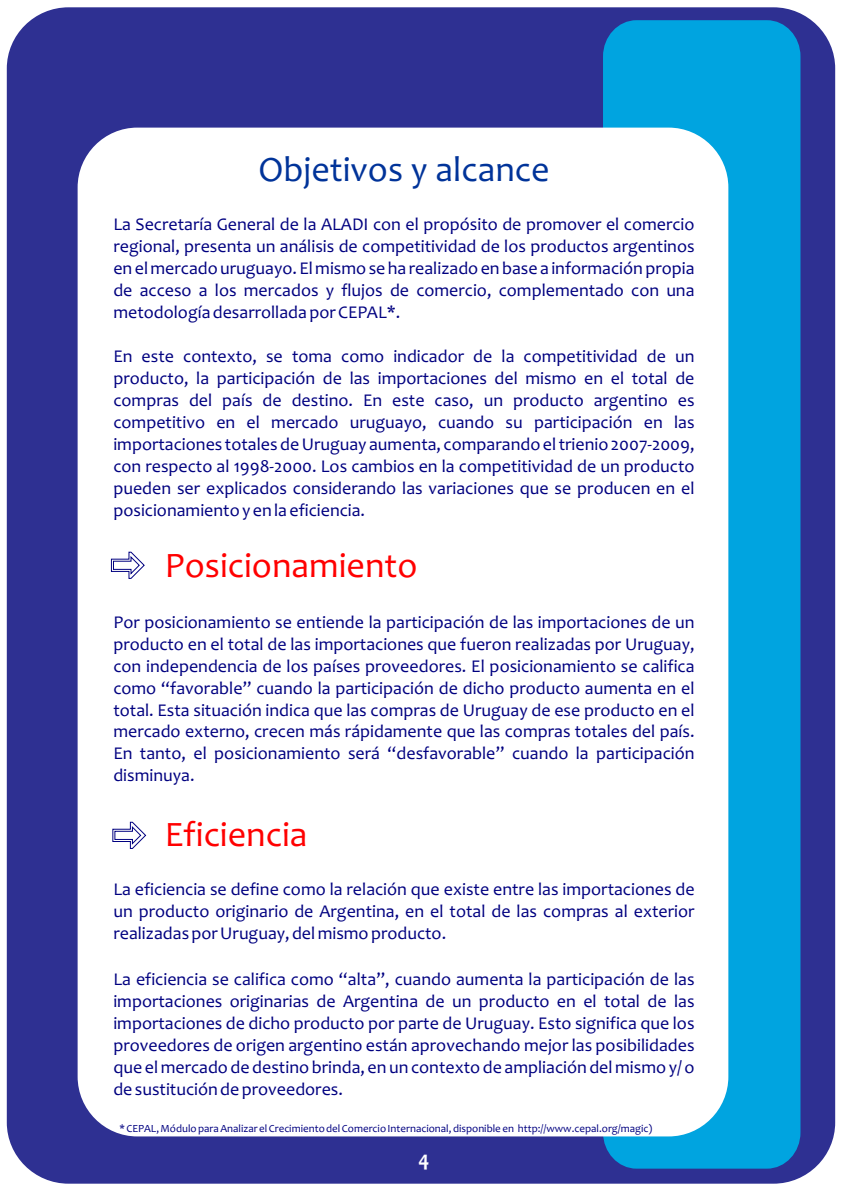
<style>
.page{position:relative;width:842px;height:1191px;background:#fff}
.page>*{position:absolute;margin:0;border:0;box-sizing:border-box;transform-origin:0 0}
.t1{font:36px "Candara";color:#f00}
.t2{font:36px "Candara";color:#039}
.t3{font:700 22px "Candara";color:#fff;scale:.93 1}
.t4{font:18px/22px "Candara";color:#000080;text-align:justify}
.t5{font:11px "Candara";color:#000080}
</style>
<div class="page">
<div style="left:7px;top:7px;width:828px;height:1176px;background:#2e3092;border-radius:61px"></div>
<div style="left:603px;top:20px;width:197px;height:1148px;background:#00a4e0;border-radius:35px"></div>
<div style="left:78px;top:128px;width:650px;height:1008px;background:#fff;border-radius:60px"></div>
<svg style="left:111px;top:551px;width:34px;height:28px"></svg>
<svg style="left:112px;top:821px;width:34px;height:28px"></svg>
<h1 class="t2" style="left:258px;top:155px;width:293px">Objetivos y alcance</h1>
<p class="t4" style="left:113px;top:215px;width:583px">La Secretaría General de la ALADI con el propósito de promover el comercio regional, presenta un análisis de competitividad de los productos argentinos en el mercado uruguayo. El mismo se ha realizado en base a información propia de acceso a los mercados y flujos de comercio, complementado con una metodología desarrollada por CEPAL*.</p>
<p class="t4" style="left:113px;top:347px;width:583px">En este contexto, se toma como indicador de la competitividad de un producto, la participación de las importaciones del mismo en el total de compras del país de destino. En este caso, un producto argentino es competitivo en el mercado uruguayo, cuando su participación en las importaciones totales de Uruguay aumenta, comparando el trienio 2007-2009, con respecto al 1998-2000. Los cambios en la competitividad de un producto pueden ser explicados considerando las variaciones que se producen en el posicionamiento y en la eficiencia.</p>
<h1 class="t1" style="left:165px;top:550px;width:254px">Posicionamiento</h1>
<p class="t4" style="left:113px;top:612px;width:583px">Por posicionamiento se entiende la participación de las importaciones de un producto en el total de las importaciones que fueron realizadas por Uruguay, con independencia de los países proveedores. El posicionamiento se califica como “favorable” cuando la participación de dicho producto aumenta en el total. Esta situación indica que las compras de Uruguay de ese producto en el mercado externo, crecen más rápidamente que las compras totales del país.<br>En tanto, el posicionamiento será “desfavorable” cuando la participación disminuya.</p>
<h1 class="t1" style="left:165px;top:820px;width:144px">Eficiencia</h1>
<p class="t4" style="left:113px;top:879px;width:583px">La eficiencia se define como la relación que existe entre las importaciones de un producto originario de Argentina, en el total de las compras al exterior realizadas por Uruguay, del mismo producto.</p>
<p class="t4" style="left:113px;top:969px;width:583px">La eficiencia se califica como “alta”, cuando aumenta la participación de las importaciones originarias de Argentina de un producto en el total de las importaciones de dicho producto por parte de Uruguay. Esto significa que los proveedores de origen argentino están aprovechando mejor las posibilidades que el mercado de destino brinda, en un contexto de ampliación del mismo y/ o de sustitución de proveedores.</p>
<p class="t5" style="left:120px;top:1124px;width:534px">* CEPAL, Módulo para Analizar el Crecimiento del Comercio Internacional, disponible en http://www.cepal.org/magic)</p>
<p class="t3" style="left:418px;top:1149px;width:13px">4</p>
</div>
